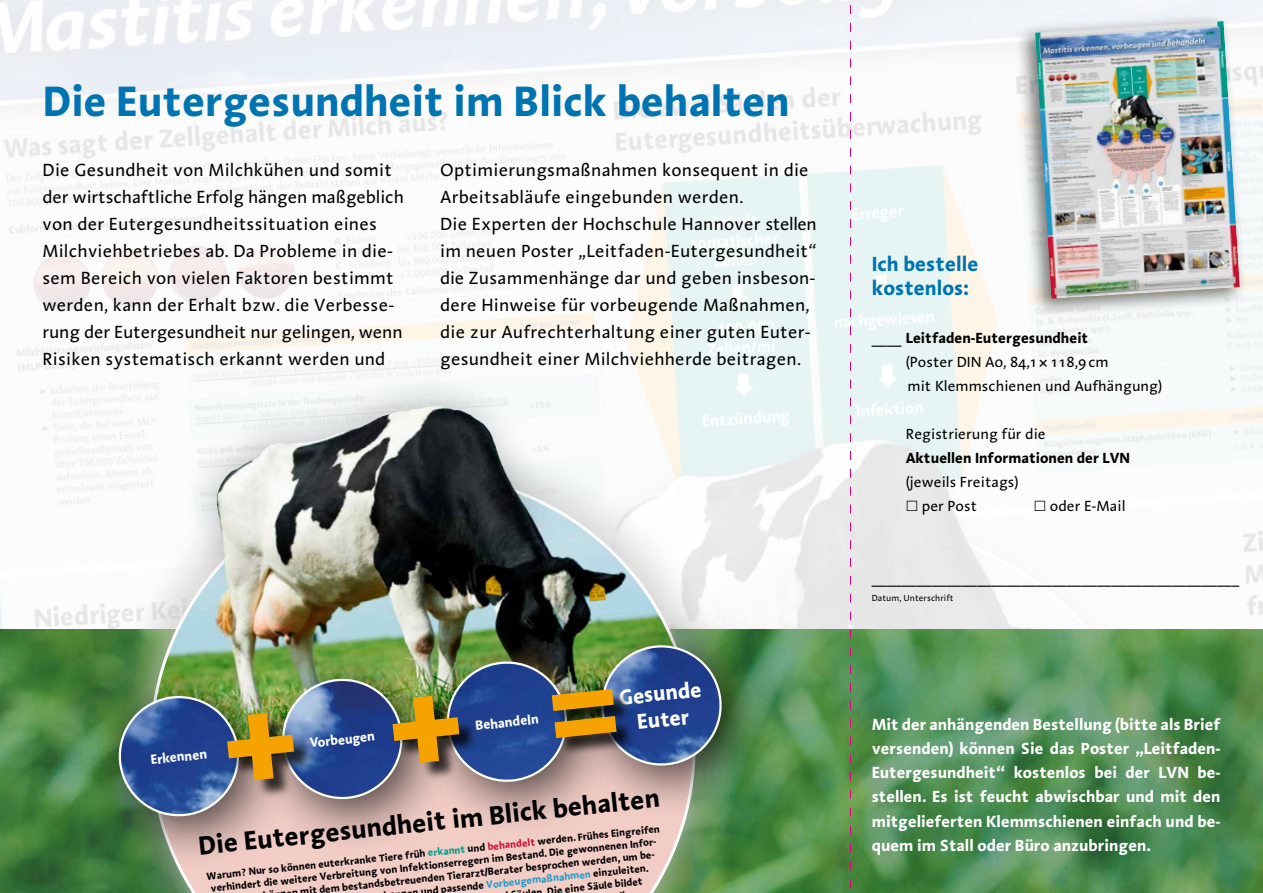
<style>
.page{position:relative;width:1263px;height:893px;background:#fff}
.page>*{position:absolute;margin:0;border:0;box-sizing:border-box;transform-origin:0 0}
.t1{font:700 43.5px "Aroma LT";color:#0074b3}
.t2{font:700 27px "Aroma LT";color:#000}
.t3{font:700 21.6px/26px "Aroma No 2 LT Pro";color:#fff;text-align:center}
.t4{font:700 21px/24px "Aroma LT";color:#0074b3}
.t5{font:18px/27px "Aroma LT";letter-spacing:.01em;color:#000}
.t6{font:700 16.5px/24px "Aroma LT";color:#fff;text-align:justify}
.t7{font:15px/24px "Aroma LT";color:#000}
.t8{font:700 15px "Aroma LT";color:#000}
.t9{font:700 13.5px "Aroma No 2 LT Pro";color:#fff}
.t10{font:700 10.5px "Aroma LT";color:#000}
.t11{font:9px "Aroma LT";color:#000}
.s1{color:#009b8a}
.s2{color:#ca1334}
.s3{color:#259ac9}
.s4{font-weight:700}
.s5{font-family:"European Pi Three"}
</style>
<div class="page">
<img style="left:0;top:0;width:1263px;height:629px">
<img style="left:0;top:629px;width:1263px;height:264px">
<div style="left:1015px;top:13px;width:232px;height:305px;background:#000;opacity:.5"></div>
<img style="left:1035px;top:21px;width:205px;height:278px">
<svg style="left:850px;top:0;width:1px;height:893px"></svg>
<svg style="left:71px;top:395px;width:710px;height:498px;fill:#f6f5f4"></svg>
<img style="left:137px;top:461px;width:563px;height:432px">
<div style="left:181px;top:368px;width:386px;height:227px;background:#000;opacity:.2"></div>
<img style="left:216px;top:406px;width:325px;height:163px">
<div style="left:83px;top:660px;width:213px;height:213px;background:#000;opacity:.75"></div>
<div style="left:247px;top:643px;width:212px;height:213px;background:#000;opacity:.75"></div>
<div style="left:411px;top:626px;width:212px;height:212px;background:#000;opacity:.75"></div>
<div style="left:566px;top:610px;width:212px;height:212px;background:#000;opacity:.75"></div>
<img style="left:117px;top:643px;width:607px;height:175px">
<h1 class="t1" style="left:43px;top:72px;width:749px">Die Eutergesundheit im Blick behalten</h1>
<p class="t5" style="left:43px;top:156px;width:363px">Die Gesundheit von Milchkühen und somit der wirtschaftliche Erfolg hängen maßgeblich von der Eutergesundheitssituation eines Milchviehbetriebes ab. Da Probleme in die&shy;sem Bereich von vielen Faktoren bestimmt werden, kann der Erhalt bzw. die Verbesse&shy;rung der Eutergesundheit nur gelingen, wenn Risiken systematisch erkannt werden und</p>
<p class="t5" style="left:440px;top:156px;width:378px">Optimierungsmaßnahmen konsequent in die Arbeitsabläufe eingebunden werden.<br>Die Experten der Hochschule Hannover stellen im neuen Poster „Leitfaden-Eutergesundheit“ die Zusammenhänge dar und geben insbeson&shy;dere Hinweise für vorbeugende Maßnahmen, die zur Aufrechterhaltung einer guten Euter&shy;gesundheit einer Milchviehherde beitragen.</p>
<p class="t9" style="left:150px;top:751px;width:58px;rotate:-6deg">Erkennen</p>
<p class="t9" style="left:309px;top:734px;width:67px;rotate:-6deg">Vorbeugen</p>
<p class="t9" style="left:474px;top:716px;width:65px;rotate:-6deg">Behandeln</p>
<p class="t3" style="left:618px;top:684px;width:84px;rotate:-6deg">Gesunde<br>Euter</p>
<h2 class="t2" style="left:197px;top:828px;width:465px;rotate:-6deg">Die Eutergesundheit im Blick behalten</h2>
<p class="t10" style="left:206px;top:869px;width:457px;rotate:-6deg">Warum? Nur so können euterkranke Tiere früh <span class="s1">erkannt</span> und <span class="s2">behandelt</span> werden. Frühes Eingreifen</p>
<p class="t10" style="left:210px;top:881px;width:451px;rotate:-6deg">verhindert die weitere Verbreitung von Infektionserregern im Bestand. Die gewonnenen Infor-</p>
<p class="t10" style="left:300px;top:885px;width:359px;rotate:-6deg">mit dem bestandsbetreuenden Tierarzt/Berater besprochen werden, um be-</p>
<p class="t10" style="left:420px;top:885px;width:230px;rotate:-6deg">und passende <span class="s3">Vorbeugemaßnahmen</span> einzuleiten.</p>
<p class="t10" style="left:527px;top:886px;width:116px;rotate:-6deg">l n Die eine Säule bildet</p>
<p class="t4" style="left:872px;top:251px;width:108px">Ich bestelle kostenlos:</p>
<p class="t7" style="left:906px;top:326px;width:258px;text-indent:-34px">____ <span class="s4">Leitfaden-Eutergesundheit<br></span>(Poster DIN A0, 84,1×118,9cm<br>mit Klemmschienen und Aufhängung)</p>
<p class="t7" style="left:906px;top:422px;width:142px">Registrierung für die</p>
<p class="t8" style="left:906px;top:448px;width:226px">Aktuellen Informationen der LVN</p>
<p class="t7" style="left:906px;top:470px;width:114px">(jeweils Freitags) <span class="s5">l</span> per Post</p>
<p class="t7" style="left:1034px;top:494px;width:93px"><span class="s5">l</span> oder E-Mail</p>
<p class="t7" style="left:872px;top:566px;width:369px">_________________________________________________</p>
<p class="t11" style="left:872px;top:592px;width:83px">Datum, Unterschrift</p>
<p class="t6" style="left:872px;top:712px;width:350px">Mit der anhängenden Bestellung (bitte als Brief versenden) können Sie das Poster „Leitfaden-Eutergesundheit“ kostenlos bei der LVN be&shy;stellen. Es ist feucht abwischbar und mit den mitgelieferten Klemmschienen einfach und be&shy;quem im Stall oder Büro anzubringen.</p>
</div>
